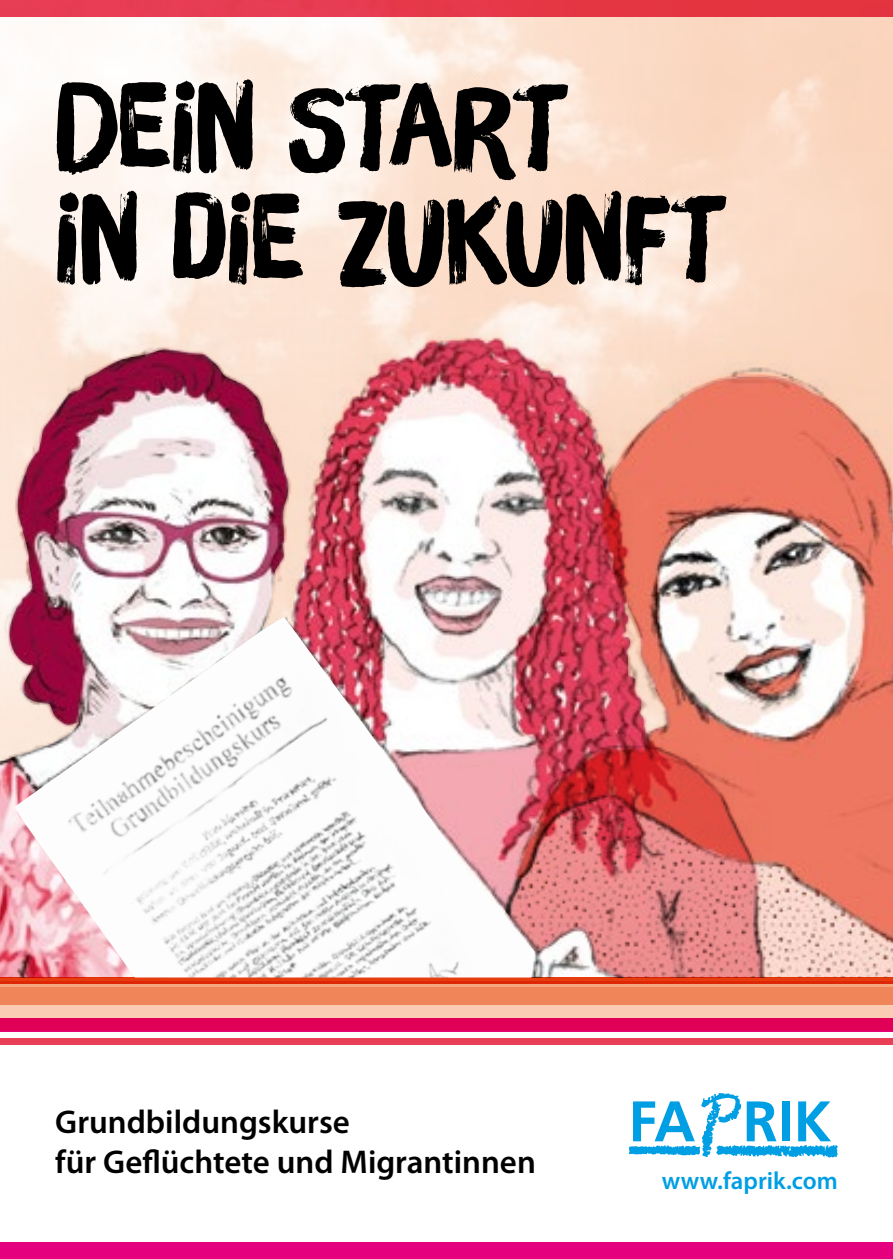
<style>
.page{position:relative;width:893px;height:1259px;background:#fff}
.page>*{position:absolute;margin:0;border:0;box-sizing:border-box;transform-origin:0 0}
.t1{font:117.3px/111.3px "Brush Up";color:#000}
.t2{font:600 33px/39.6px "Myriad Pro";color:#000}
.t3{font:600 24.9px "Myriad Pro";color:#009ee3}
</style>
<div class="page">
<img style="left:0;top:17px;width:893px;height:745px">
<div style="left:0;top:1038px;width:893px;height:6px;background:#e83e56"></div>
<div style="left:0;top:977px;width:893px;height:7px;background:#e73c0d"></div>
<div style="left:0;top:987px;width:893px;height:44px;background:#faccb3"></div>
<div style="left:0;top:1242px;width:893px;height:17px;background:#e5007d"></div>
<svg style="left:0;top:981px;width:893px;height:23px;background:#ee7d53"></svg>
<div style="left:0;top:1018px;width:893px;height:14px;background:#e00057"></div>
<img style="left:795px;top:348px;width:98px;height:629px">
<div style="left:0;top:0;width:893px;height:17px;background:#e53849"></div>
<img style="left:14px;top:323px;width:781px;height:654px">
<img style="left:14px;top:617px;width:521px;height:360px">
<img style="left:621px;top:603px;width:45px;height:130px">
<svg style="left:629px;top:1093px;width:209px;height:64px"></svg>
<h1 class="t1" style="left:55px;top:71px;width:672px">DEIN START<br>IN DIE ZUKUNFT</h1>
<p class="t2" style="left:55px;top:1101px;width:482px">Grundbildungskurse<br>für Geflüchtete und Migrantinnen</p>
<p class="t3" style="left:662px;top:1164px;width:177px">www.faprik.com</p>
</div>
